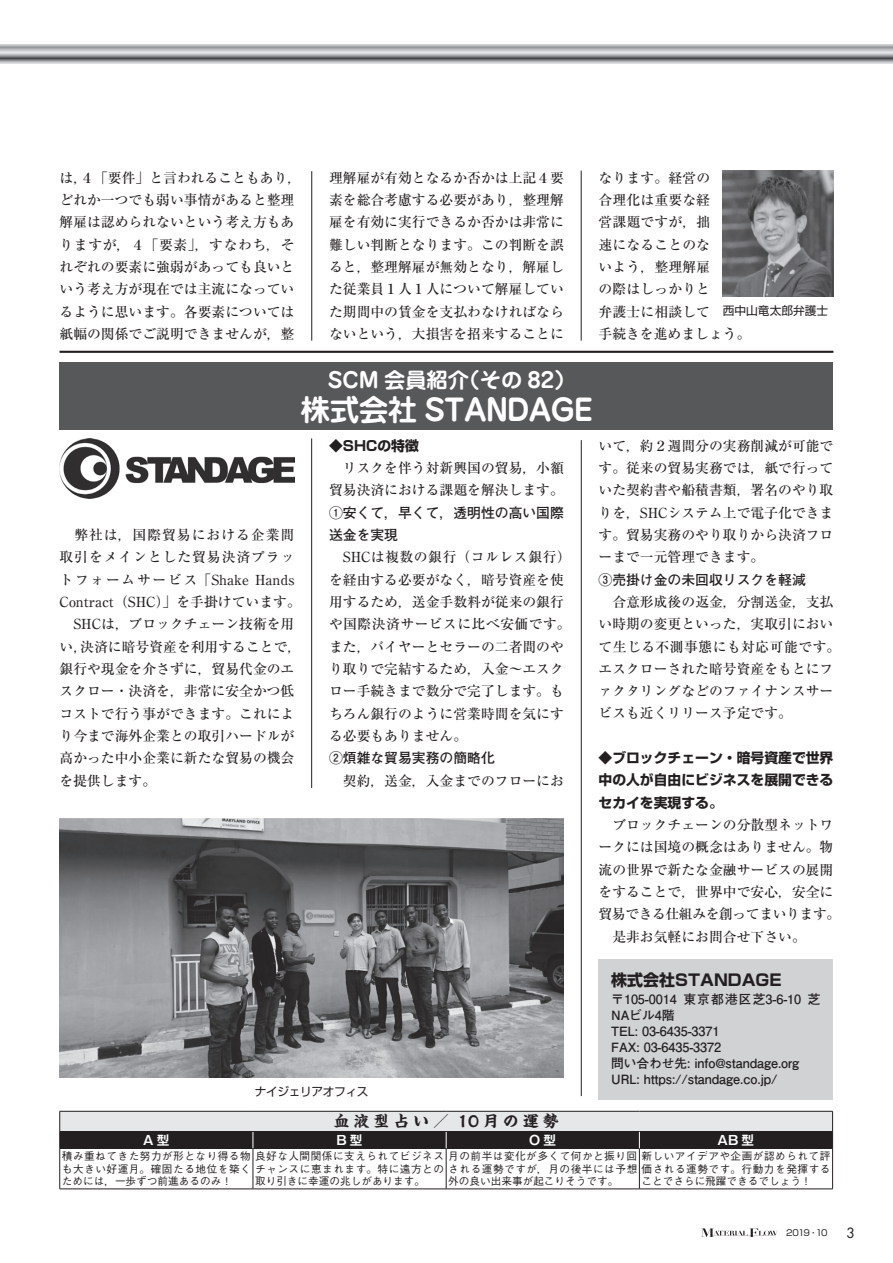
<style>
.page{position:relative;width:893px;height:1263px;background:#fff}
.page>*{position:absolute;margin:0;border:0;box-sizing:border-box;transform-origin:0 0}
.t1{font:700 29.7px "Jun 501 Pro";letter-spacing:-.025em;color:#fff}
.t2{font:700 21.3px "Jun 501 Pro";color:#fff}
.t3{font:700 15.9px "Kaisho MCBK1 Pro De";letter-spacing:.25em;color:#231f20}
.t4{font:700 15.9px "Shin Go Pr 6";color:#231f20}
.t5{font:500 13.8px/22.4px "Ryumin Pr 6";color:#231f20}
.t6{font:700 13.8px/22.4px "Shin Go Pr 6";color:#231f20;text-align:justify}
.t7{font:700 13.8px/22.4px "Futo Go B101 Pr 6";color:#231f20}
.t8{font:13.8px "Futura";color:#231f20}
.t9{font:700 12.75px/15.9px "Futo Go B101 Pr 6";letter-spacing:-.01em;color:#231f20}
.t10{font:700 12.75px "Gothic MB101 Pr 6 De";color:#fff}
.t11{font:11.7px "Shin Go Pr 6";letter-spacing:-.03em;color:#231f20}
.t12{font:11.7px "Shin Go Pr 6";color:#231f20}
.t13{font:500 10.65px/12.8px "Gothic BBB Pr 6";color:#231f20;text-align:justify}
.t14{font:8.55px "Shin Go Pro";letter-spacing:-.12em;color:#231f20}
</style>
<div class="page">
<svg style="left:0;top:45px;width:893px;height:19px;background:#aaabad"></svg>
<svg style="left:701px;top:1228px;width:77px;height:9px"></svg>
<hr style="left:60px;top:1148px;width:193px;height:1px;background:#231f20">
<hr style="left:59px;top:1149px;width:1px;height:40px;background:#231f20">
<hr style="left:253px;top:1148px;width:193px;height:1px;background:#231f20">
<hr style="left:253px;top:1149px;width:1px;height:40px;background:#231f20">
<hr style="left:446px;top:1148px;width:193px;height:1px;background:#231f20">
<hr style="left:446px;top:1149px;width:1px;height:40px;background:#231f20">
<hr style="left:639px;top:1148px;width:194px;height:1px;background:#231f20">
<hr style="left:639px;top:1149px;width:1px;height:40px;background:#231f20">
<hr style="left:832px;top:1149px;width:1px;height:40px;background:#231f20">
<hr style="left:60px;top:1188px;width:193px;height:1px;background:#231f20">
<hr style="left:253px;top:1188px;width:193px;height:1px;background:#231f20">
<hr style="left:446px;top:1188px;width:193px;height:1px;background:#231f20">
<hr style="left:639px;top:1188px;width:194px;height:1px;background:#231f20">
<svg style="left:59px;top:1111px;width:774px;height:37px;background:#8a898a"></svg>
<hr style="left:60px;top:1131px;width:193px;height:1px;background:#231f20">
<hr style="left:253px;top:1131px;width:193px;height:1px;background:#231f20">
<hr style="left:446px;top:1131px;width:193px;height:1px;background:#231f20">
<hr style="left:639px;top:1131px;width:194px;height:1px;background:#231f20">
<hr style="left:311px;top:438px;width:1px;height:350px;background:#231f20">
<hr style="left:581px;top:440px;width:1px;height:656px;background:#231f20">
<div style="left:60px;top:363px;width:773px;height:67px;background:#57585a"></div>
<hr style="left:60px;top:351px;width:773px;height:2px;background:#231f20">
<div style="left:598px;top:959px;width:235px;height:141px;background:#d1d2d4"></div>
<hr style="left:311px;top:171px;width:1px;height:170px;background:#231f20">
<hr style="left:581px;top:171px;width:1px;height:170px;background:#231f20">
<img style="left:723px;top:171px;width:110px;height:125px">
<img style="left:60px;top:438px;width:234px;height:61px">
<img style="left:60px;top:818px;width:504px;height:259px">
<p class="t5" style="left:60px;top:166px;width:243px">は，４「要件」と言われることもあり，どれか一つでも弱い事情があると整理解雇は認められないという考え方もありますが，４「要素」，すなわち，それぞれの要素に強弱があっても良いという考え方が現在では主流になっているように思います。各要素については紙幅の関係でご説明できませんが，整</p>
<p class="t5" style="left:329px;top:166px;width:236px;text-align:justify">理解雇が有効となるか否かは上記４要素を総合考慮する必要があり，整理解雇を有効に実行できるか否かは非常に難しい判断となります。この判断を誤ると，整理解雇が無効となり，解雇した従業員１人１人について解雇していた期間中の賃金を支払わなければならないという，大損害を招来することに</p>
<p class="t5" style="left:598px;top:166px;width:154px">なります。経営の<br>合理化は重要な経<br>営課題ですが，拙<br>速になることのな<br>いよう，整理解雇<br>の際はしっかりと<br>弁護士に相談して<br>手続きを進めましょう。</p>
<p class="t12" style="left:723px;top:301px;width:107px">西中山竜太郎弁護士</p>
<h2 class="t2" style="left:328px;top:362px;width:249px">SCM 会員紹介（その 82）</h2>
<h1 class="t1" style="left:301px;top:386px;width:293px">株式会社 STANDAGE</h1>
<p class="t5" style="left:60px;top:523px;width:243px">　弊社は，国際貿易における企業間取引をメインとした貿易決済プラットフォームサービス「Shake Hands<br>Contract（SHC）」を手掛けています。　SHCは，ブロックチェーン技術を用い，決済に暗号資産を利用することで，銀行や現金を介さずに，貿易代金のエスクロー・決済を，非常に安全かつ低コストで行う事ができます。これにより今まで海外企業との取引ハードルが高かった中小企業に新たな貿易の機会を提供します。</p>
<p class="t6" style="left:329px;top:434px;width:91px">◆SHCの特徴</p>
<p class="t5" style="left:329px;top:456px;width:236px">　リスクを伴う対新興国の貿易，小額貿易決済における課題を解決します。</p>
<p class="t7" style="left:329px;top:501px;width:236px">①安くて，早くて，透明性の高い国際送金を実現</p>
<p class="t5" style="left:329px;top:545px;width:243px">　SHCは複数の銀行（コルレス銀行）を経由する必要がなく，暗号資産を使用するため，送金手数料が従来の銀行や国際決済サービスに比べ安価です。また，バイヤーとセラーの二者間のやり取りで完結するため，入金〜エスクロー手続きまで数分で完了します。もちろん銀行のように営業時間を気にする必要もありません。</p>
<p class="t7" style="left:329px;top:746px;width:167px">②煩雑な貿易実務の簡略化</p>
<p class="t5" style="left:329px;top:768px;width:236px">　契約，送金，入金までのフローにお</p>
<p class="t11" style="left:255px;top:1082px;width:115px">ナイジェリアオフィス</p>
<p class="t3" style="left:334px;top:1108px;width:227px">血液型占い／ 10月の運勢</p>
<p class="t5" style="left:598px;top:434px;width:236px;text-align:justify">いて，約２週間分の実務削減が可能です。従来の貿易実務では，紙で行っていた契約書や船積書類，署名のやり取りを，SHCシステム上で電子化できます。貿易実務のやり取りから決済フローまで一元管理できます。</p>
<p class="t7" style="left:598px;top:568px;width:209px">③売掛け金の未回収リスクを軽減</p>
<p class="t5" style="left:598px;top:590px;width:243px">　合意形成後の返金，分割送金，支払い時期の変更といった，実取引において生じる不測事態にも対応可能です。エスクローされた暗号資産をもとにファクタリングなどのファイナンスサービスも近くリリース予定です。</p>
<p class="t6" style="left:598px;top:746px;width:236px">◆ブロックチェーン・暗号資産で世界中の人が自由にビジネスを展開できるセカイを実現する。</p>
<p class="t5" style="left:598px;top:813px;width:243px">　ブロックチェーンの分散型ネットワークには国境の概念はありません。物流の世界で新たな金融サービスの展開をすることで，世界中で安心，安全に貿易できる仕組みを創ってまいります。　是非お気軽にお問合せ下さい。</p>
<p class="t4" style="left:611px;top:967px;width:172px">株式会社STANDAGE</p>
<p class="t9" style="left:611px;top:991px;width:211px">〒105-0014 東京都港区芝3-6-10 芝<br>NAビル4階<br>TEL: 03-6435-3371<br>FAX: 03-6435-3372<br>問い合わせ先: info@standage.org<br>URL: https://standage.co.jp/</p>
<p class="t10" style="left:143px;top:1129px;width:28px">A 型</p>
<p class="t10" style="left:336px;top:1129px;width:28px">B 型</p>
<p class="t10" style="left:529px;top:1129px;width:29px">O型</p>
<p class="t10" style="left:718px;top:1129px;width:38px">AB 型</p>
<p class="t13" style="left:62px;top:1149px;width:770px">積み重ねてきた努力が形となり得る物良好な人間関係に支えられてビジネス月の前半は変化が多くて何かと振り回新しいアイデアや企画が認められて評も大きい好運月。確固たる地位を築くチャンスに恵まれます。特に遠方とのされる運勢ですが，月の後半には予想価される運勢です。行動力を発揮するためには，一歩ずつ前進あるのみ！</p>
<p class="t13" style="left:255px;top:1174px;width:172px">取り引きに幸運の兆しがあります。</p>
<p class="t13" style="left:448px;top:1174px;width:172px">外の良い出来事が起こりそうです。</p>
<p class="t13" style="left:641px;top:1174px;width:172px">ことでさらに飛躍できるでしょう！</p>
<p class="t14" style="left:786px;top:1226px;width:43px">2019・10</p>
<p class="t8" style="left:846px;top:1223px;width:10px">3</p>
</div>
